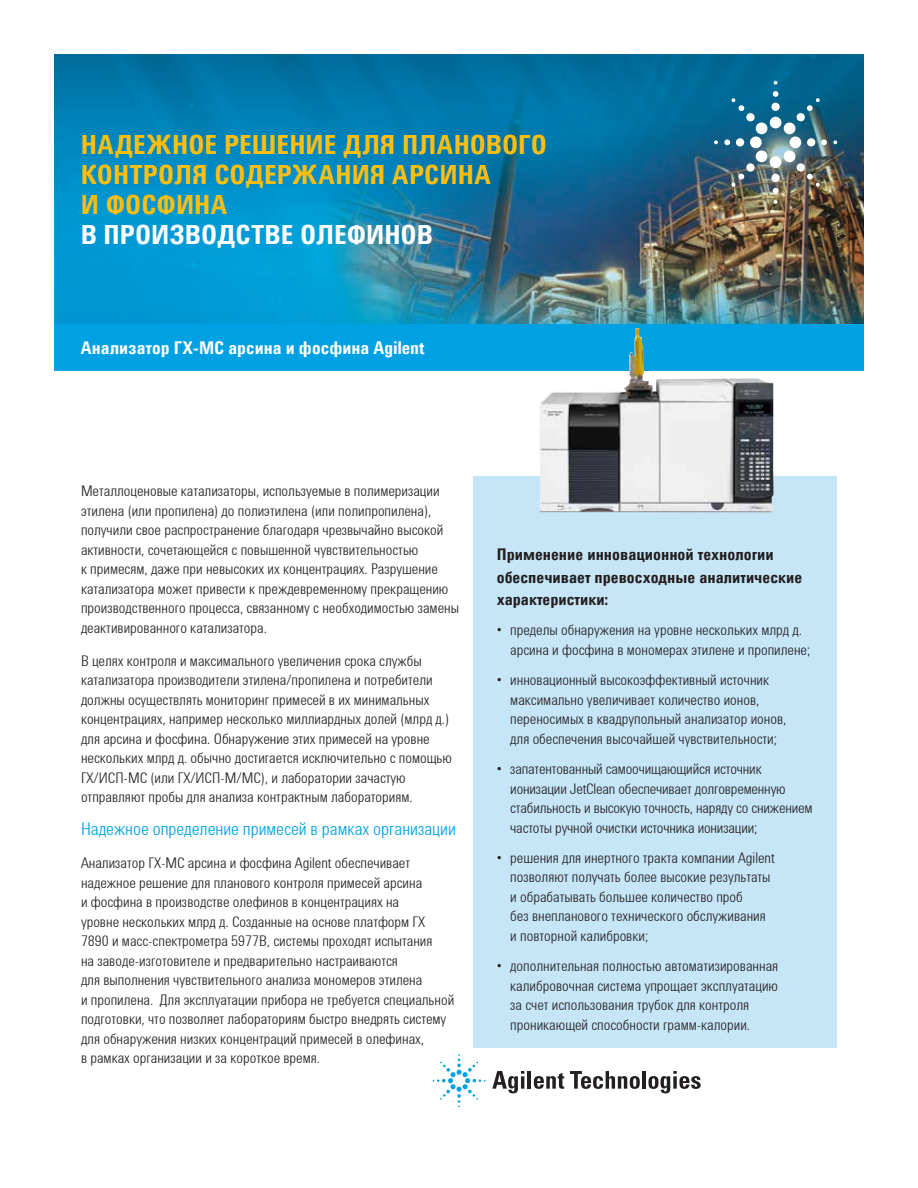
<style>
.page{position:relative;width:918px;height:1188px;background:#fff}
.page>*{position:absolute;margin:0;border:0;box-sizing:border-box;transform-origin:0 0}
.t1{font:700 27px/30px "Agilent Cond TT";letter-spacing:.005em;color:#fdbe12}
.t2{font:700 27px "Agilent Cond TT";color:#fff}
.t3{font:300 18px "Agilent Cond TT";color:#00a1e3}
.t4{font:700 18px "Agilent Cond TT";color:#fff}
.t5{font:700 16.5px/22.5px "Agilent Cond TT";color:#231f20}
.t6{font:300 15px/19.5px "Agilent Cond TT";color:#231f20}
</style>
<div class="page">
<img style="left:54px;top:54px;width:810px;height:270px">
<div style="left:54px;top:324px;width:810px;height:47px;background:#00a1e3"></div>
<div style="left:473px;top:476px;width:364px;height:572px;background:#c6e6f8"></div>
<svg style="left:492px;top:1071px;width:32px;height:22px"></svg>
<hr style="left:528px;top:1071px;width:3px;height:18px;background:#231f20">
<svg style="left:534px;top:1073px;width:30px;height:16px"></svg>
<svg style="left:570px;top:1071px;width:70px;height:18px"></svg>
<hr style="left:642px;top:1071px;width:4px;height:18px;background:#231f20">
<svg style="left:648px;top:1071px;width:53px;height:22px"></svg>
<svg style="left:433px;top:1054px;width:53px;height:53px"></svg>
<svg style="left:774px;top:81px;width:4px;height:4px"></svg>
<svg style="left:833px;top:140px;width:4px;height:4px"></svg>
<svg style="left:774px;top:200px;width:4px;height:4px"></svg>
<svg style="left:714px;top:140px;width:4px;height:4px"></svg>
<img style="left:724px;top:91px;width:103px;height:103px">
<img style="left:539px;top:328px;width:235px;height:184px">
<h1 class="t1" style="left:81px;top:128px;width:468px">НАДЕЖНОЕ РЕШЕНИЕ ДЛЯ ПЛАНОВОГО<br>КОНТРОЛЯ СОДЕРЖАНИЯ АРСИНА<br>И ФОСФИНА</h1>
<h1 class="t2" style="left:81px;top:214px;width:354px">В ПРОИЗВОДСТВЕ ОЛЕФИНОВ</h1>
<p class="t4" style="left:81px;top:334px;width:345px">Анализатор ГХ-МС арсина и фосфина Agilent</p>
<p class="t6" style="left:81px;top:480px;width:379px">Металлоценовые катализаторы, используемые в полимеризации этилена (или пропилена) до полиэтилена (или полипропилена), получили свое распространение благодаря чрезвычайно высокой активности, сочетающейся с повышенной чувствительностью<br>к примесям, даже при невысоких их концентрациях. Разрушение катализатора может привести к преждевременному прекращению производственного процесса, связанному с необходимостью замены деактивированного катализатора.</p>
<p class="t6" style="left:81px;top:650px;width:373px">В целях контроля и максимального увеличения срока службы катализатора производители этилена/пропилена и потребители должны осуществлять мониторинг примесей в их минимальных концентрациях, например несколько миллиардных долей (млрд д.) для арсина и фосфина. Обнаружение этих примесей на уровне нескольких млрд д. обычно достигается исключительно с помощью ГХ/ИСП-МС (или ГХ/ИСП-М/МС), и лаборатории зачастую отправляют пробы для анализа контрактным лабораториям.</p>
<p class="t3" style="left:81px;top:815px;width:376px">Надежное определение примесей в рамках организации</p>
<p class="t6" style="left:81px;top:852px;width:375px">Анализатор ГХ-МС арсина и фосфина Agilent обеспечивает надежное решение для планового контроля примесей арсина<br>и фосфина в производстве олефинов в концентрациях на<br>уровне нескольких млрд д. Созданные на основе платформ ГХ 7890 и масс‑спектрометра 5977B, системы проходят испытания<br>на заводе-изготовителе и предварительно настраиваются<br>для выполнения чувствительного анализа мономеров этилена<br>и пропилена. Для эксплуатации прибора не требуется специальной подготовки, что позволяет лабораториям быстро внедрять систему для обнаружения низких концентраций примесей в олефинах,<br>в рамках организации и за короткое время.</p>
<p class="t5" style="left:497px;top:543px;width:307px">Применение инновационной технологии обеспечивает превосходные аналитические характеристики:</p>
<p class="t6" style="left:510px;top:619px;width:302px;text-indent:-14px">• пределы обнаружения на уровне нескольких млрд д. арсина и фосфина в мономерах этилене и пропилене;</p>
<p class="t6" style="left:510px;top:669px;width:278px;text-indent:-14px">• инновационный высокоэффективный источник максимально увеличивает количество ионов, переносимых в квадрупольный анализатор ионов, для обеспечения высочайшей чувствительности;</p>
<p class="t6" style="left:510px;top:758px;width:304px;text-indent:-14px">• запатентованный самоочищающийся источник ионизации JetClean обеспечивает долговременную стабильность и высокую точность, наряду со снижением частоты ручной очистки источника ионизации;</p>
<p class="t6" style="left:510px;top:847px;width:266px;text-indent:-14px">• решения для инертного тракта компании Agilent позволяют получать более высокие результаты и обрабатывать большее количество проб<br>без внепланового технического обслуживания и повторной калибровки;</p>
<p class="t6" style="left:510px;top:955px;width:269px;text-indent:-14px">• дополнительная полностью автоматизированная калибровочная система упрощает эксплуатацию за счет использования трубок для контроля проникающей способности грамм-калории.</p>
</div>
